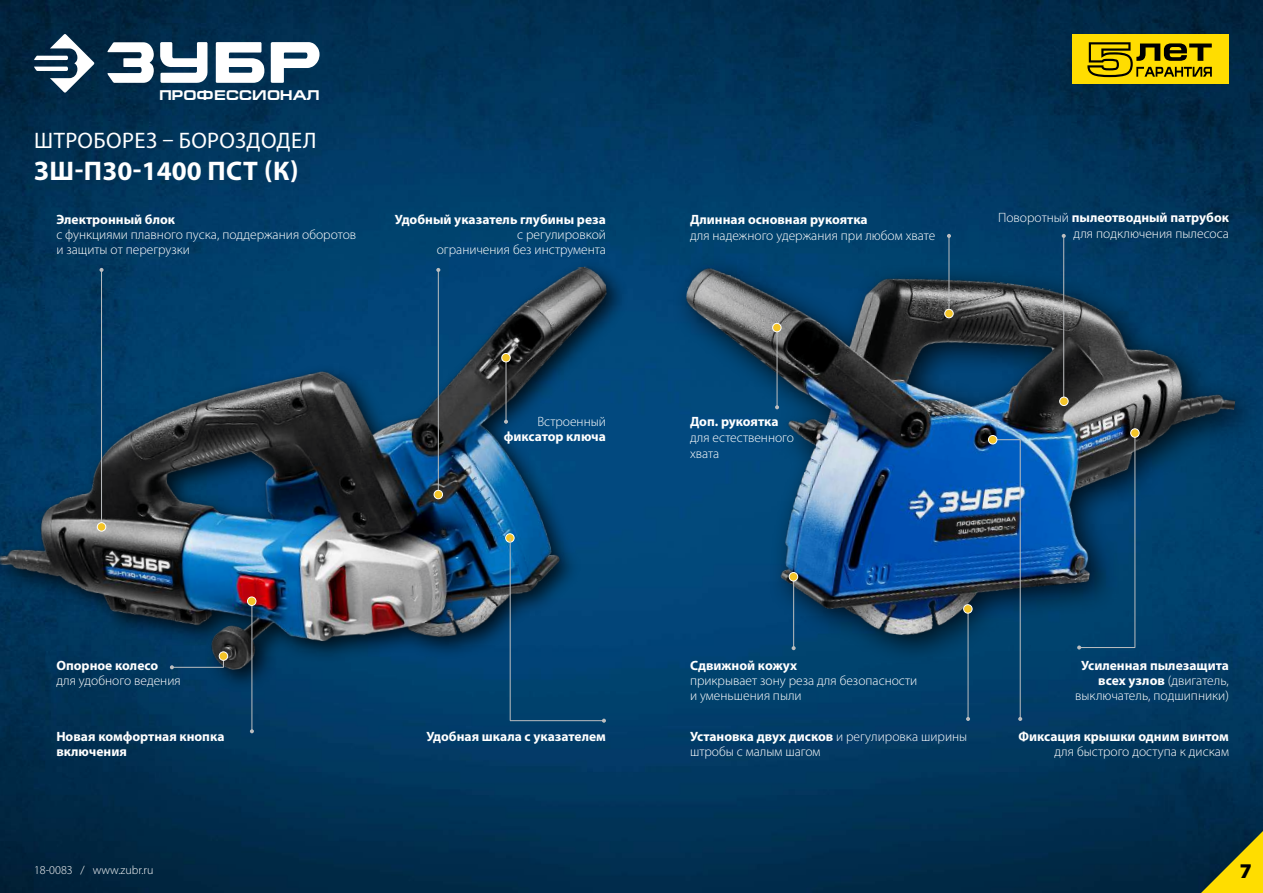
<style>
.page{position:relative;width:1263px;height:893px;background:#fff}
.page>*{position:absolute;margin:0;border:0;box-sizing:border-box;transform-origin:0 0}
.t1{font:700 27px "Myriad Pro";letter-spacing:.005em;color:#fff}
.t2{font:22.5px "Myriad Pro";letter-spacing:.02em;color:#fff}
.t3{font:900 21px "Myriad Pro";color:#000}
.t4{font:700 14.25px "Europe Ext";letter-spacing:.015em;color:#fff}
.t5{font:300 13.5px/15px "Myriad Pro";color:#fff}
.t6{font:700 13.5px/15px "Myriad Pro";color:#fff}
.t7{font:300 12px "Myriad Pro";color:#fff}
.s1{font-weight:700}
</style>
<div class="page">
<img style="left:0;top:0;width:1263px;height:893px">
<div style="left:671px;top:253px;width:592px;height:412px;background:#013c68"></div>
<img style="left:644px;top:239px;width:603px;height:437px">
<div style="left:0;top:258px;width:629px;height:434px;background:#000;opacity:.75"></div>
<img style="left:0;top:265px;width:636px;height:424px">
<svg style="left:1201px;top:831px;width:62px;height:62px;background:#7f8120"></svg>
<div style="left:1073px;top:34px;width:156px;height:50px;background:#fd0"></div>
<svg style="left:1087px;top:42px;width:125px;height:35px"></svg>
<hr style="left:1020px;top:439px;width:1px;height:280px;background:#bcbec0">
<svg style="left:1018px;top:717px;width:4px;height:4px"></svg>
<hr style="left:1135px;top:431px;width:1px;height:216px;background:#bcbec0">
<hr style="left:793px;top:579px;width:1px;height:69px;background:#bcbec0">
<svg style="left:792px;top:646px;width:4px;height:4px"></svg>
<hr style="left:506px;top:357px;width:1px;height:65px;background:#bcbec0">
<svg style="left:504px;top:420px;width:4px;height:4px"></svg>
<hr style="left:777px;top:330px;width:1px;height:77px;background:#bcbec0">
<svg style="left:775px;top:405px;width:4px;height:4px"></svg>
<hr style="left:968px;top:611px;width:1px;height:108px;background:#bcbec0">
<svg style="left:966px;top:717px;width:4px;height:4px"></svg>
<div style="left:789px;top:572px;width:9px;height:9px;background:#f3c427;border-radius:50%"></div>
<div style="left:789px;top:572px;width:9px;height:9px;border:1px solid #fff;border-radius:50%"></div>
<svg style="left:506px;top:534px;width:8px;height:8px"></svg>
<div style="left:505px;top:533px;width:9px;height:10px;border:1px solid #fff;border-radius:50%"></div>
<div style="left:773px;top:323px;width:8px;height:9px;background:#f3c427;border-radius:50%"></div>
<div style="left:772px;top:323px;width:9px;height:9px;border:1px solid #fff;border-radius:50%"></div>
<div style="left:964px;top:605px;width:8px;height:8px;background:#f3c427;border-radius:50%"></div>
<div style="left:963px;top:604px;width:9px;height:10px;border:1px solid #fff;border-radius:50%"></div>
<div style="left:1131px;top:429px;width:8px;height:8px;background:#f3c427;border-radius:50%"></div>
<div style="left:1130px;top:428px;width:9px;height:10px;border:1px solid #fff;border-radius:50%"></div>
<hr style="left:949px;top:236px;width:1px;height:78px;background:#bcbec0">
<svg style="left:947px;top:234px;width:4px;height:4px"></svg>
<hr style="left:1063px;top:236px;width:1px;height:165px;background:#bcbec0">
<svg style="left:1062px;top:234px;width:4px;height:4px"></svg>
<div style="left:945px;top:309px;width:8px;height:9px;background:#f3c427;border-radius:50%"></div>
<div style="left:944px;top:309px;width:10px;height:9px;border:1px solid #fff;border-radius:50%"></div>
<div style="left:1060px;top:397px;width:8px;height:9px;background:#f3c427;border-radius:50%"></div>
<div style="left:1059px;top:397px;width:9px;height:9px;border:1px solid #fff;border-radius:50%"></div>
<hr style="left:510px;top:538px;width:1px;height:183px;background:#bcbec0">
<hr style="left:252px;top:601px;width:1px;height:130px;background:#bcbec0">
<svg style="left:250px;top:729px;width:4px;height:4px"></svg>
<div style="left:247px;top:597px;width:9px;height:8px;background:#f3c427;border-radius:50%"></div>
<div style="left:247px;top:597px;width:9px;height:9px;border:1px solid #fff;border-radius:50%"></div>
<div style="left:219px;top:652px;width:9px;height:8px;background:#f3c427;border-radius:50%"></div>
<div style="left:219px;top:651px;width:9px;height:10px;border:1px solid #fff;border-radius:50%"></div>
<svg style="left:997px;top:438px;width:23px;height:4px"></svg>
<hr style="left:438px;top:270px;width:1px;height:225px;background:#bcbec0">
<svg style="left:436px;top:268px;width:4px;height:4px"></svg>
<hr style="left:1079px;top:647px;width:56px;height:1px;background:#bcbec0">
<svg style="left:1077px;top:645px;width:4px;height:4px"></svg>
<div style="left:502px;top:353px;width:8px;height:9px;background:#f3c427;border-radius:50%"></div>
<div style="left:501px;top:353px;width:10px;height:9px;border:1px solid #fff;border-radius:50%"></div>
<hr style="left:172px;top:667px;width:52px;height:1px;background:#bcbec0">
<svg style="left:170px;top:665px;width:4px;height:4px"></svg>
<hr style="left:510px;top:720px;width:94px;height:1px;background:#bcbec0">
<svg style="left:602px;top:719px;width:4px;height:4px"></svg>
<div style="left:988px;top:435px;width:9px;height:9px;background:#f3c427;border-radius:50%"></div>
<div style="left:988px;top:435px;width:9px;height:9px;border:1px solid #fff;border-radius:50%"></div>
<hr style="left:101px;top:270px;width:1px;height:259px;background:#bcbec0">
<svg style="left:99px;top:268px;width:5px;height:4px"></svg>
<div style="left:97px;top:523px;width:9px;height:8px;background:#f3c427;border-radius:50%"></div>
<div style="left:97px;top:522px;width:9px;height:9px;border:1px solid #fff;border-radius:50%"></div>
<div style="left:434px;top:490px;width:8px;height:9px;background:#f3c427;border-radius:50%"></div>
<div style="left:434px;top:490px;width:9px;height:9px;border:1px solid #fff;border-radius:50%"></div>
<svg style="left:34px;top:34px;width:60px;height:59px"></svg>
<svg style="left:106px;top:42px;width:214px;height:41px"></svg>
<p class="t4" style="left:159px;top:87px;width:162px">ПРОФЕССИОНАЛ</p>
<h2 class="t2" style="left:34px;top:126px;width:284px">ШТРОБОРЕЗ – БОРОЗДОДЕЛ</h2>
<h1 class="t1" style="left:34px;top:154px;width:266px">ЗШ-П30-1400 ПСТ (К)</h1>
<p class="t6" style="left:56px;top:211px;width:120px">Электронный блок</p>
<p class="t5" style="left:56px;top:227px;width:301px">с функциями плавного пуска, поддержания оборотов и защиты от перегрузки</p>
<p class="t6" style="left:395px;top:211px;width:213px">Удобный указатель глубины реза</p>
<p class="t5" style="left:437px;top:227px;width:171px;text-align:right">с регулировкой<br>ограничения без инструмента</p>
<p class="t6" style="left:690px;top:211px;width:179px">Длинная основная рукоятка</p>
<p class="t5" style="left:690px;top:228px;width:247px">для надежного удержания при любом хвате</p>
<p class="t5" style="left:998px;top:209px;width:232px;line-height:16.2px;text-align:right">Поворотный <span class="s1">пылеотводный патрубок </span>для подключения пылесоса</p>
<p class="t5" style="left:537px;top:414px;width:70px">Встроенный</p>
<p class="t6" style="left:504px;top:428px;width:104px">фиксатор ключа</p>
<p class="t6" style="left:690px;top:413px;width:90px">Доп. рукоятка</p>
<p class="t5" style="left:690px;top:429px;width:106px;line-height:16.2px">для естественного хвата</p>
<p class="t6" style="left:56px;top:658px;width:103px">Опорное колесо</p>
<p class="t5" style="left:56px;top:673px;width:126px">для удобного ведения</p>
<p class="t6" style="left:690px;top:658px;width:108px">Сдвижной кожух</p>
<p class="t5" style="left:690px;top:673px;width:229px">прикрывает зону реза для безопасности и уменьшения пыли</p>
<p class="t5" style="left:1075px;top:658px;width:155px;text-align:right"><span class="s1">Усиленная пылезащита всех узлов</span> (двигатель, выключатель, подшипники)</p>
<p class="t6" style="left:56px;top:728px;width:170px">Новая комфортная кнопка включения</p>
<p class="t6" style="left:426px;top:728px;width:181px">Удобная шкала с указателем</p>
<p class="t5" style="left:690px;top:729px;width:279px"><span class="s1">Установка двух дисков</span> и регулировка ширины штробы с малым шагом</p>
<p class="t6" style="left:1018px;top:728px;width:212px">Фиксация крышки одним винтом</p>
<p class="t5" style="left:1054px;top:744px;width:176px">для быстрого доступа к дискам</p>
<p class="t7" style="left:34px;top:862px;width:121px">18-0083 / www.zubr.ru</p>
<h3 class="t3" style="left:1240px;top:856px;width:14px">7</h3>
</div>
